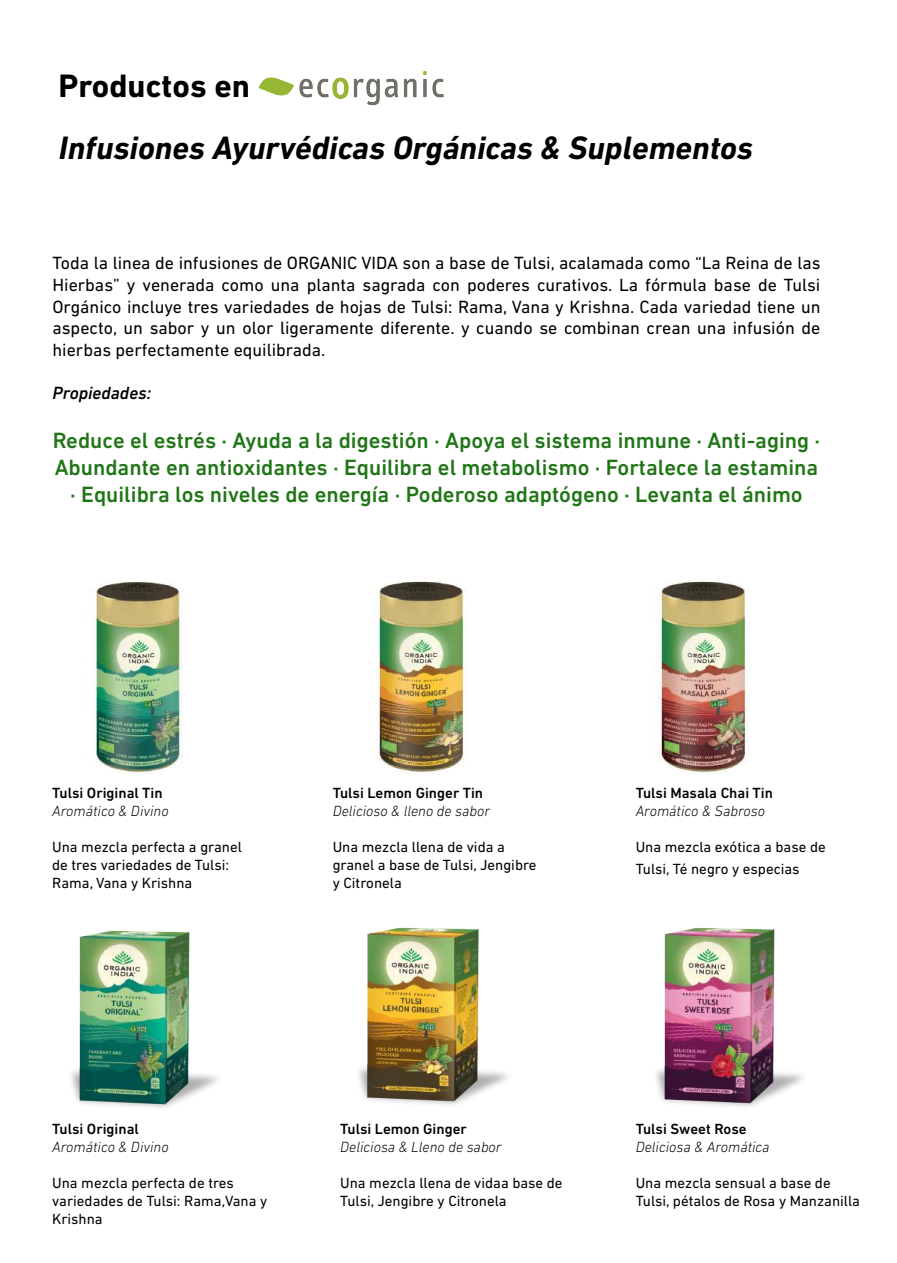
<style>
.page{position:relative;width:897px;height:1263px;background:#fff}
.page>*{position:absolute;margin:0;border:0;box-sizing:border-box;transform-origin:0 0}
.t1{font:italic 700 33px "DIN Next LT Pro";color:#000}
.t2{font:700 33px "DIN Next LT Pro";color:#000}
.t3{font:500 22.5px/27px "DIN Next LT Pro";color:#207516;text-align:center}
.t4{font:18px/21.6px "DIN Next LT Pro";color:#000;text-align:justify}
.t5{font:italic 500 18px "DIN Next LT Pro";color:#000}
.t6{font:15px/18px "DIN Next LT Pro";color:#000}
.t7{font:italic 300 15px "DIN Next LT Pro";color:#000}
.t8{font:500 15px "DIN Next LT Pro";color:#000}
</style>
<div class="page">
<img style="left:90px;top:582px;width:92px;height:191px">
<img style="left:373px;top:581px;width:94px;height:192px">
<img style="left:652px;top:581px;width:97px;height:193px">
<img style="left:71px;top:930px;width:147px;height:178px">
<img style="left:358px;top:927px;width:150px;height:178px">
<img style="left:656px;top:927px;width:147px;height:180px">
<img style="left:258px;top:72px;width:186px;height:34px">
<h1 class="t2" style="left:59px;top:67px;width:193px">Productos en</h1>
<h1 class="t1" style="left:59px;top:129px;width:696px">Infusiones Ayurvédicas Orgánicas &amp; Suplementos</h1>
<p class="t4" style="left:52px;top:252px;width:770px">Toda la linea de infusiones de ORGANIC VIDA son a base de Tulsi, acalamada como “La Reina de las Hierbas” y venerada como una planta sagrada con poderes curativos. La fórmula base de Tulsi Orgánico incluye tres variedades de hojas de Tulsi: Rama, Vana y Krishna. Cada variedad tiene un aspecto, un sabor y un olor ligeramente diferente. y cuando se combinan crean una infusión de hierbas perfectamente equilibrada.</p>
<p class="t5" style="left:52px;top:383px;width:100px">Propiedades:</p>
<p class="t3" style="left:53px;top:426px;width:769px">Reduce el estrés · Ayuda a la digestión · Apoya el sistema inmune · Anti-aging ·<br>Abundante en antioxidantes · Equilibra el metabolismo · Fortalece la estamina · Equilibra los niveles de energía · Poderoso adaptógeno · Levanta el ánimo</p>
<p class="t8" style="left:52px;top:784px;width:112px">Tulsi Original Tin</p>
<p class="t7" style="left:52px;top:802px;width:118px">Aromático &amp; Divino</p>
<p class="t6" style="left:52px;top:838px;width:191px">Una mezcla perfecta a granel de tres variedades de Tulsi:<br>Rama, Vana y Krishna</p>
<p class="t8" style="left:333px;top:784px;width:152px">Tulsi Lemon Ginger Tin</p>
<p class="t7" style="left:333px;top:802px;width:159px">Delicioso &amp; lleno de sabor</p>
<p class="t6" style="left:333px;top:838px;width:205px">Una mezcla llena de vida a granel a base de Tulsi, Jengibre y Citronela</p>
<p class="t8" style="left:636px;top:784px;width:139px">Tulsi Masala Chai Tin</p>
<p class="t7" style="left:636px;top:802px;width:131px">Aromático &amp; Sabroso</p>
<p class="t6" style="left:636px;top:836px;width:192px;line-height:21.6px">Una mezcla exótica a base de<br>Tulsi, Té negro y especias</p>
<p class="t8" style="left:52px;top:1120px;width:88px">Tulsi Original</p>
<p class="t7" style="left:52px;top:1138px;width:118px">Aromático &amp; Divino</p>
<p class="t6" style="left:52px;top:1174px;width:217px">Una mezcla perfecta de tres variedades de Tulsi: Rama,Vana y<br>Krishna</p>
<p class="t8" style="left:340px;top:1120px;width:128px">Tulsi Lemon Ginger</p>
<p class="t7" style="left:340px;top:1138px;width:163px">Deliciosa &amp; Lleno de sabor</p>
<p class="t6" style="left:340px;top:1174px;width:224px">Una mezcla llena de vidaa base de<br>Tulsi, Jengibre y Citronela</p>
<p class="t8" style="left:636px;top:1120px;width:112px">Tulsi Sweet Rose</p>
<p class="t7" style="left:636px;top:1138px;width:135px">Deliciosa &amp; Aromática</p>
<p class="t6" style="left:636px;top:1174px;width:226px">Una mezcla sensual a base de<br>Tulsi, pétalos de Rosa y Manzanilla</p>
</div>
